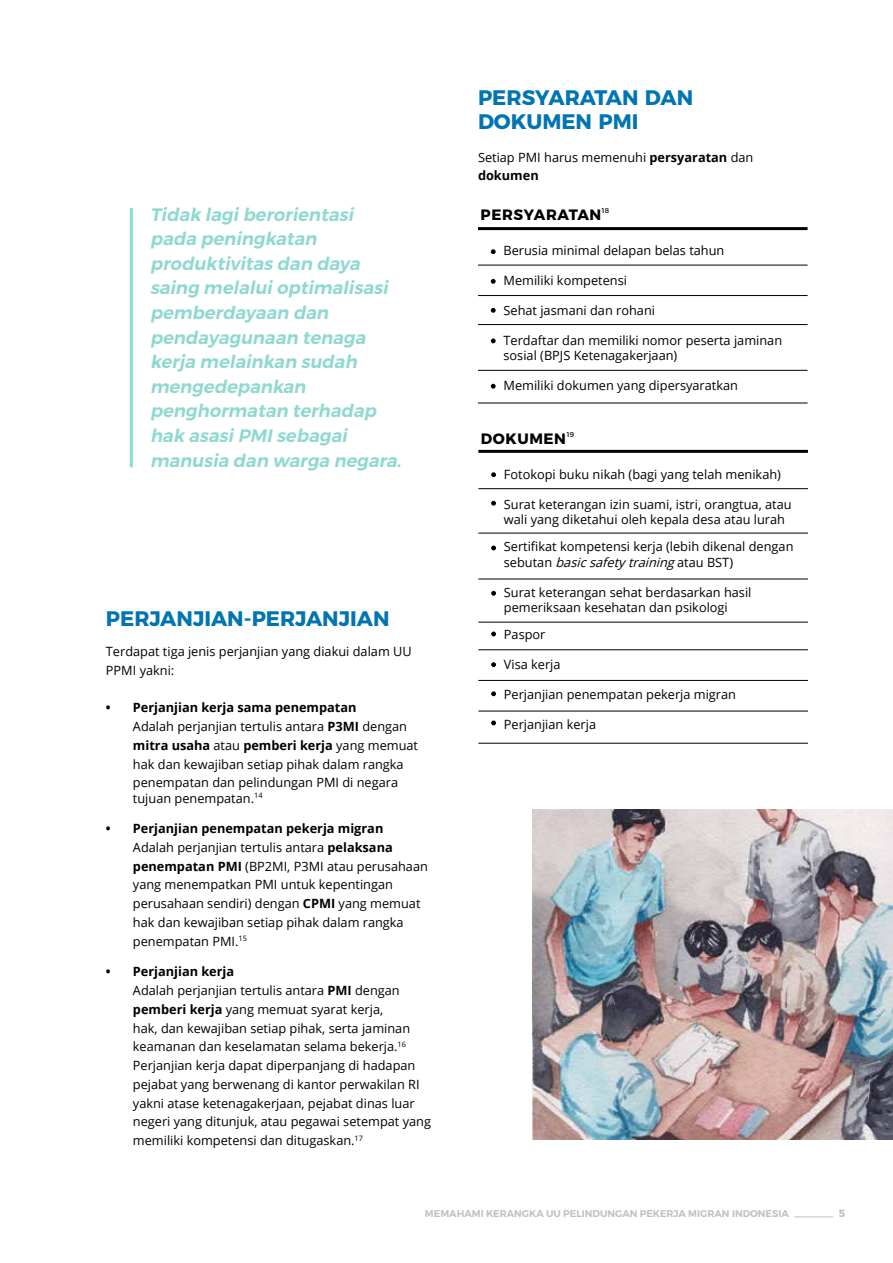
<style>
.page{position:relative;width:893px;height:1263px;background:#fff}
.page>*{position:absolute;margin:0;border:0;box-sizing:border-box;transform-origin:0 0}
.t1{font:700 21px/24px "Montserrat";color:#0075b2}
.t2{font:italic 600 18px/24.6px "Montserrat";letter-spacing:-.015em;color:#8fd9d0}
.t3{font:700 15px "Montserrat";letter-spacing:.04em;color:#000}
.t4{font:12.75px/18.8px "Open Sans";color:#000}
.t5{font:700 12.75px "Open Sans";color:#000}
.t6{font:700 10.5px "Montserrat";color:#c0bfc1}
.t7{font:600 9.75px "Montserrat";color:#c0bfc1}
.t8{font:7.05px "Montserrat";color:#000}
.s1{font-weight:700}
.s2{font-style:italic}
</style>
<div class="page">
<hr style="left:794px;top:1216px;width:39px;height:1px;background:#c0bfc1">
<hr style="left:478px;top:265px;width:330px;height:1px;background:#000">
<hr style="left:478px;top:227px;width:330px;height:3px;background:#000">
<hr style="left:478px;top:295px;width:330px;height:1px;background:#000">
<hr style="left:478px;top:324px;width:330px;height:1px;background:#000">
<hr style="left:478px;top:370px;width:330px;height:1px;background:#000">
<hr style="left:478px;top:403px;width:330px;height:1px;background:#000">
<svg style="left:491px;top:249px;width:5px;height:5px"></svg>
<svg style="left:491px;top:279px;width:5px;height:5px"></svg>
<svg style="left:491px;top:308px;width:5px;height:5px"></svg>
<svg style="left:491px;top:338px;width:5px;height:5px"></svg>
<svg style="left:491px;top:384px;width:5px;height:5px"></svg>
<hr style="left:478px;top:488px;width:330px;height:1px;background:#000">
<hr style="left:478px;top:450px;width:330px;height:3px;background:#000">
<hr style="left:478px;top:533px;width:330px;height:1px;background:#000">
<hr style="left:478px;top:579px;width:330px;height:1px;background:#000">
<hr style="left:478px;top:622px;width:330px;height:1px;background:#000">
<hr style="left:478px;top:649px;width:330px;height:1px;background:#000">
<hr style="left:478px;top:680px;width:330px;height:1px;background:#000">
<hr style="left:478px;top:711px;width:330px;height:1px;background:#000">
<hr style="left:478px;top:743px;width:330px;height:1px;background:#000">
<svg style="left:491px;top:472px;width:5px;height:5px"></svg>
<svg style="left:491px;top:501px;width:5px;height:5px"></svg>
<svg style="left:491px;top:545px;width:5px;height:5px"></svg>
<svg style="left:491px;top:591px;width:5px;height:5px"></svg>
<svg style="left:491px;top:631px;width:5px;height:5px"></svg>
<svg style="left:491px;top:662px;width:5px;height:5px"></svg>
<svg style="left:491px;top:691px;width:5px;height:5px"></svg>
<svg style="left:491px;top:720px;width:5px;height:5px"></svg>
<hr style="left:130px;top:208px;width:3px;height:259px;background:#8fd9d0">
<img style="left:532px;top:810px;width:361px;height:330px">
<p class="t2" style="left:150px;top:202px;width:256px">Tidak lagiberorientasi pada peningkatan produktivitas dan daya saing melaluioptimalisasi pemberdayaan dan pendayagunaan tenaga kerja melainkan sudah mengedepankan penghormatan terhadap hak asasiPMIsebagai manusia dan warga negara.</p>
<h1 class="t1" style="left:106px;top:605px;width:285px">PERJANJIAN-PERJANJIAN</h1>
<p class="t4" style="left:106px;top:642px;width:307px">Terdapat tiga jenis perjanjian yang diakui dalam UU<br>PPMI yakni:</p>
<p class="t5" style="left:106px;top:699px;width:252px">• Perjanjian kerja sama penempatan</p>
<p class="t4" style="left:133px;top:717px;width:287px;text-indent:-27px">• Adalah perjanjian tertulis antara <span class="s1">P3MI</span> dengan <span class="s1">mitra usaha</span> atau <span class="s1">pemberi kerja</span> yang memuat hak dan kewajiban setiap pihak dalam rangka penempatan dan pelindungan PMI di negara</p>
<p class="t4" style="left:133px;top:788px;width:131px">tujuan penempatan.<sup>14</sup></p>
<p class="t5" style="left:106px;top:819px;width:279px">• Perjanjian penempatan pekerja migran</p>
<p class="t4" style="left:133px;top:837px;width:296px;text-indent:-27px">• Adalah perjanjian tertulis antara <span class="s1">pelaksana penempatan PMI</span> (BP2MI, P3MI atau perusahaan yang menempatkan PMI untuk kepentingan perusahaan sendiri) dengan <span class="s1">CPMI</span> yang memuat hak dan kewajiban setiap pihak dalam rangka penempatan PMI.<sup>15</sup></p>
<p class="t5" style="left:106px;top:963px;width:130px">• Perjanjian kerja</p>
<p class="t4" style="left:133px;top:981px;width:300px;text-indent:-27px">• Adalah perjanjian tertulis antara <span class="s1">PMI</span> dengan <span class="s1">pemberi kerja</span> yang memuat syarat kerja,<br>hak, dan kewajiban setiap pihak, serta jaminan keamanan dan keselamatan selama bekerja.<sup>16<br></sup>Perjanjian kerja dapat diperpanjang di hadapan pejabat yang berwenang di kantor perwakilan RI yakni atase ketenagakerjaan, pejabat dinas luar negeri yang ditunjuk, atau pegawai setempat yang memiliki kompetensi dan ditugaskan.<sup>17</sup></p>
<h1 class="t1" style="left:478px;top:84px;width:217px">PERSYARATAN DAN<br>DOKUMEN PMI</h1>
<p class="t4" style="left:478px;top:148px;width:277px;line-height:18px">Setiap PMI harus memenuhi <span class="s1">persyaratan</span> dan <span class="s1">dokumen</span></p>
<p class="t3" style="left:481px;top:203px;width:122px">PERSYARATAN</p>
<p class="t8" style="left:602px;top:205px;width:9px">18</p>
<p class="t4" style="left:503px;top:241px;width:222px">Berusia minimal delapan belas tahun</p>
<p class="t4" style="left:503px;top:271px;width:125px">Memiliki kompetensi</p>
<p class="t4" style="left:503px;top:301px;width:153px">Sehat jasmani dan rohani</p>
<p class="t4" style="left:503px;top:333px;width:280px;line-height:15px">Terdaftar dan memiliki nomor peserta jaminan sosial (BPJS Ketenagakerjaan)</p>
<p class="t4" style="left:503px;top:376px;width:236px">Memiliki dokumen yang dipersyaratkan</p>
<p class="t3" style="left:481px;top:427px;width:87px">DOKUMEN</p>
<p class="t8" style="left:567px;top:429px;width:9px">19</p>
<p class="t4" style="left:504px;top:464px;width:279px">Fotokopi buku nikah (bagi yang telah menikah)</p>
<p class="t4" style="left:504px;top:496px;width:289px;line-height:15px">Surat keterangan izin suami, istri, orangtua, atau wali yang diketahui oleh kepala desa atau lurah</p>
<p class="t4" style="left:504px;top:537px;width:291px;line-height:16.5px">Sertifikat kompetensi kerja (lebih dikenal dengan s e b u t a n <span class="s2">basicsafety training</span>a t a u B S T )</p>
<p class="t4" style="left:504px;top:585px;width:249px;line-height:15px">Surat keterangan sehat berdasarkan hasil pemeriksaan kesehatan dan psikologi</p>
<p class="t4" style="left:504px;top:625px;width:43px">Paspor</p>
<p class="t4" style="left:504px;top:655px;width:58px">Visa kerja</p>
<p class="t4" style="left:504px;top:685px;width:234px">Perjanjian penempatan pekerja migran</p>
<p class="t4" style="left:504px;top:715px;width:94px">Perjanjian kerja</p>
<p class="t7" style="left:425px;top:1207px;width:365px">MEMAHAMI KERANGKA UU PELINDUNGAN PEKERJA MIGRAN INDONESIA</p>
<p class="t6" style="left:839px;top:1205px;width:8px">5</p>
</div>
